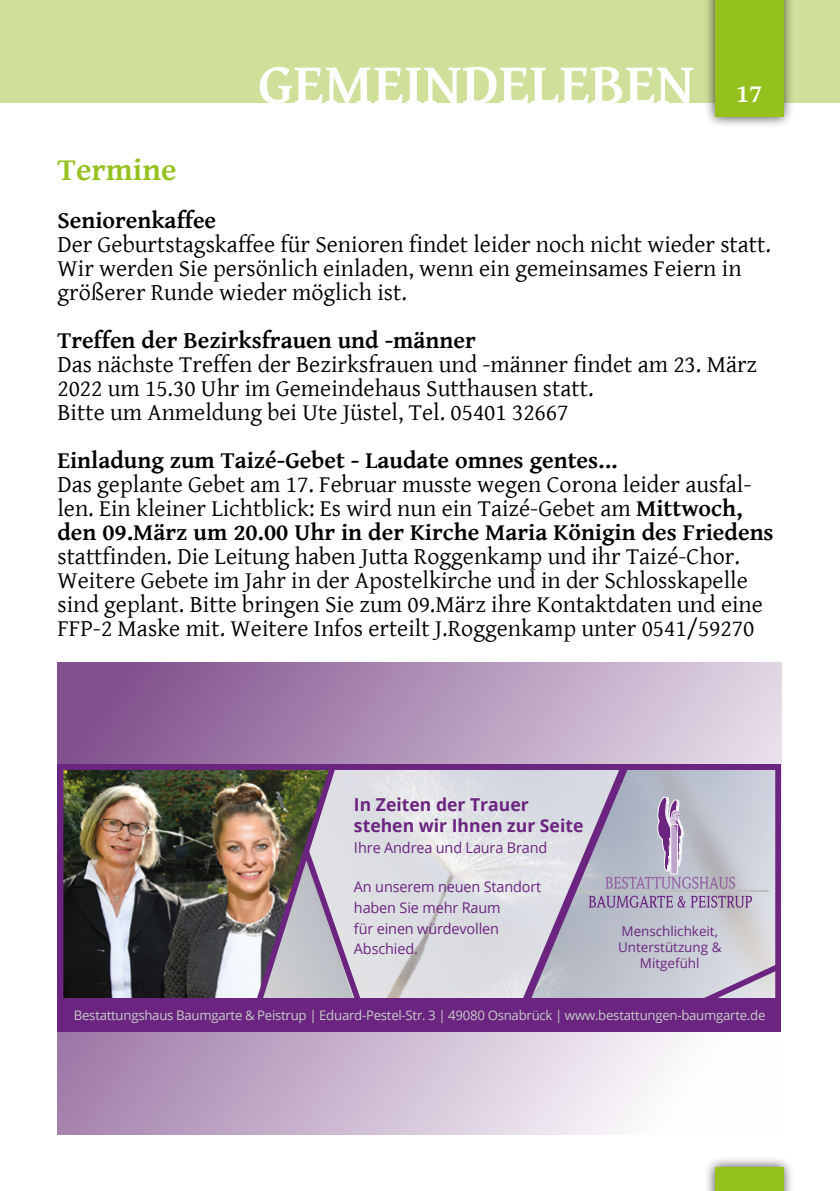
<style>
.page{position:relative;width:840px;height:1191px;background:#fff}
.page>*{position:absolute;margin:0;border:0;box-sizing:border-box;transform-origin:0 0}
.t1{font:700 58.2px "Gentium Basic";color:#fff}
.t2{font:700 32px "Gentium Basic";color:#95c11f}
.t3{font:700 26px "Gentium Basic";color:#fff}
.t4{font:24px/24px "Gentium Basic";color:#000}
.t5{font:700 24px "Gentium Basic";color:#000}
.t6{font:700 17.8px/21.2px "Open Sans";color:#6b247f}
.t7{font:14.8px/20.8px "Open Sans";letter-spacing:-.01em;color:#6b247f}
.t8{font:13.4px/16.2px "Open Sans";color:#6b247f;text-align:center}
.t9{font:13.2px "Open Sans";letter-spacing:-.02em;color:#c9cbcb}
.s1{font-weight:700}
.s2{font-size:15.2px}
</style>
<div class="page">
<svg style="left:58px;top:662px;width:723px;height:472px;background:#c2abc8"></svg>
<img style="left:58px;top:764px;width:722px;height:268px">
<div style="left:0;top:0;width:839px;height:102px;background:#cfe09b"></div>
<div style="left:703px;top:1155px;width:91px;height:36px;background:#000;opacity:.75"></div>
<div style="left:714px;top:1167px;width:68px;height:24px;background:#95c11f"></div>
<div style="left:703px;top:0;width:91px;height:129px;background:#000;opacity:.75"></div>
<div style="left:714px;top:0;width:68px;height:117px;background:#95c11f"></div>
<h1 class="t1" style="left:258px;top:41px;width:437px">GEMEINDELEBEN</h1>
<p class="t3" style="left:735px;top:74px;width:28px">17</p>
<h2 class="t2" style="left:57px;top:146px;width:120px">Termine</h2>
<p class="t5" style="left:57px;top:202px;width:160px">Seniorenkaffee</p>
<p class="t4" style="left:57px;top:232px;width:714px">Der Geburtstagskaffee für Senioren findet leider noch nicht wieder statt.<br>Wir werden Sie persönlich einladen, wenn ein gemeinsames Feiern in größerer Runde wieder möglich ist.</p>
<p class="t5" style="left:57px;top:322px;width:419px">Treffen der Bezirksfrauen und -männer</p>
<p class="t4" style="left:57px;top:352px;width:700px">Das nächste Treffen der Bezirksfrauen und -männer findet am 23. März<br>2022 um 15.30 Uhr im Gemeindehaus Sutthausen statt.<br>Bitte um Anmeldung bei Ute Jüstel, Tel. 05401 32667</p>
<p class="t5" style="left:57px;top:442px;width:561px">Einladung zum Taizé-Gebet - Laudate omnes gentes...</p>
<p class="t4" style="left:57px;top:472px;width:717px">Das geplante Gebet am 17. Februar musste wegen Corona leider ausfal&shy;len. Ein kleiner Lichtblick: Es wird nun ein Taizé-Gebet am <span class="s1">Mittwoch, den 09.März um 20.00 Uhr in der Kirche Maria Königin des Friedens</span></p>
<p class="t4" style="left:57px;top:544px;width:706px">stattfinden. Die Leitung haben Jutta Roggenkamp und ihr Taizé-Chor.<br>Weitere Gebete im Jahr in der Apostelkirche und in der Schlosskapelle sind geplant. Bitte bringen Sie zum 09.März ihre Kontaktdaten und eine FFP-2 Maske mit. Weitere Infos erteilt J.Roggenkamp unter 0541/59270</p>
<p class="t6" style="left:354px;top:793px;width:231px">In Zeiten der Trauer stehen wir Ihnen zur Seite</p>
<p class="t7" style="left:354px;top:837px;width:195px"><span class="s2">I</span>hre Andrea und Laura Brand</p>
<p class="t7" style="left:354px;top:876px;width:189px">An unserem neuen Standort haben Sie mehr Raum<br>für einen würdevollen<br>Abschied.</p>
<p class="t8" style="left:617px;top:922px;width:105px">Menschlichkeit,<br>Unterstützung &amp;<br>Mitgefühl</p>
<p class="t9" style="left:74px;top:1005px;width:692px">Bestattungshaus Baumgarte &amp; Peistrup | Eduard-Pestel-Str. 3 | 49080 Osnabrück | www.bestattungen-baumgarte.de</p>
</div>
